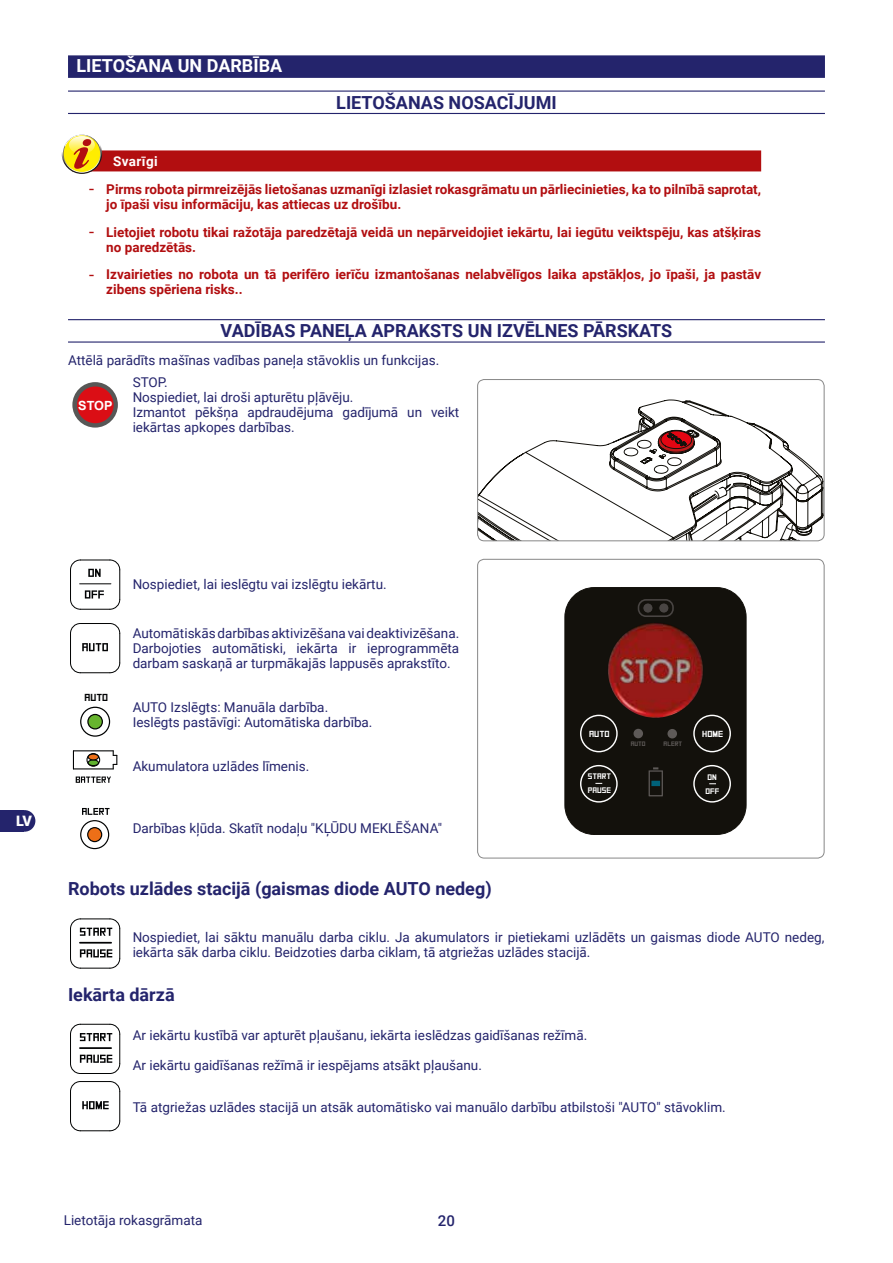
<style>
.page{position:relative;width:893px;height:1263px;background:#fff}
.page>*{position:absolute;margin:0;border:0;box-sizing:border-box;transform-origin:0 0}
.t1{font:700 18px "Roboto";color:#24246c}
.t2{font:700 18px "Roboto";color:#fff}
.t3{font:500 15px "Roboto";color:#24246c}
.t4{font:900 14.4px "Roboto";color:#fff}
.t5{font:13.5px/15px "Roboto";color:#24246c}
.t6{font:700 13.5px/15px "Roboto";color:#b20e10}
.t7{font:700 13.5px "Roboto";letter-spacing:.03em;color:#fff}
.t8{font:700 12.6px "Arial";color:#fff}
.t9{font:10.2px "Square Font";color:#010203}
.t10{font:8.85px "Square Font";color:#fff}
.t11{font:7.95px/14.1px "Square Font";color:#fff}
.t12{font:6.45px "Square Font";color:#5e5a58}
.s1{font-weight:400;font-size:18px}
</style>
<div class="page">
<div style="left:0;top:810px;width:24px;height:22px;background:#24246c"></div>
<div style="left:14px;top:810px;width:21px;height:22px;background:#24246c;border-radius:50%"></div>
<div style="left:68px;top:55px;width:757px;height:23px;background:#24246c"></div>
<hr style="left:68px;top:91px;width:757px;height:1px;background:#24246c">
<hr style="left:68px;top:113px;width:757px;height:1px;background:#24246c">
<div style="left:72px;top:150px;width:689px;height:21px;background:#b20e10"></div>
<svg style="left:62px;top:133px;width:40px;height:41px"></svg>
<svg style="left:63px;top:135px;width:38px;height:38px"></svg>
<svg style="left:64px;top:135px;width:36px;height:37px"></svg>
<svg style="left:65px;top:135px;width:34px;height:34px"></svg>
<hr style="left:68px;top:319px;width:757px;height:1px;background:#24246c">
<hr style="left:68px;top:341px;width:757px;height:2px;background:#24246c">
<svg style="left:72px;top:382px;width:46px;height:46px"></svg>
<div style="left:77px;top:386px;width:37px;height:37px;background:#db0e15;border-radius:50%"></div>
<svg style="left:479px;top:399px;width:345px;height:142px"></svg>
<div style="left:477px;top:379px;width:347px;height:162px;border:1px solid #878787;border-radius:7px"></div>
<svg style="left:70px;top:559px;width:51px;height:51px"></svg>
<hr style="left:80px;top:609px;width:30px;height:1px;background:#010202">
<div style="left:565px;top:587px;width:181px;height:248px;background:#13110c;border:1px solid #12100b;border-radius:29px"></div>
<div style="left:659px;top:603px;width:10px;height:10px;background:#494543;border-radius:50%"></div>
<div style="left:659px;top:603px;width:10px;height:10px;border:1px solid #12100b;border-radius:50%"></div>
<div style="left:643px;top:603px;width:10px;height:10px;background:#494543;border-radius:50%"></div>
<div style="left:643px;top:603px;width:10px;height:10px;border:1px solid #12100b;border-radius:50%"></div>
<div style="left:638px;top:599px;width:36px;height:18px;border:2px solid #494543;border-radius:7px"></div>
<div style="left:649px;top:770px;width:14px;height:26px;background:#45413e"></div>
<div style="left:650px;top:772px;width:12px;height:23px;background:#13110c"></div>
<svg style="left:653px;top:767px;width:5px;height:3px"></svg>
<div style="left:651px;top:781px;width:9px;height:5px;background:#006179"></div>
<img style="left:608px;top:623px;width:95px;height:95px;border-radius:48px">
<div style="left:580px;top:715px;width:38px;height:37px;border:1px solid #fff;border-radius:50%"></div>
<div style="left:693px;top:765px;width:38px;height:38px;border:1px solid #fff;border-radius:50%"></div>
<div style="left:693px;top:715px;width:38px;height:37px;border:1px solid #fff;border-radius:50%"></div>
<div style="left:580px;top:765px;width:38px;height:38px;border:1px solid #fff;border-radius:50%"></div>
<div style="left:633px;top:729px;width:10px;height:9px;background:#5e5a58;border-radius:50%"></div>
<div style="left:667px;top:729px;width:10px;height:9px;background:#5e5a58;border-radius:50%"></div>
<div style="left:477px;top:559px;width:347px;height:299px;border:1px solid #878787;border-radius:7px"></div>
<svg style="left:82px;top:643px;width:26px;height:8px"></svg>
<svg style="left:109px;top:662px;width:12px;height:12px"></svg>
<hr style="left:119px;top:633px;width:1px;height:30px;background:#010202">
<svg style="left:110px;top:623px;width:11px;height:11px"></svg>
<hr style="left:80px;top:623px;width:30px;height:1px;background:#010202">
<svg style="left:70px;top:623px;width:10px;height:10px"></svg>
<hr style="left:70px;top:633px;width:1px;height:30px;background:#010202">
<svg style="left:70px;top:663px;width:11px;height:11px"></svg>
<hr style="left:80px;top:672px;width:30px;height:1px;background:#010202">
<div style="left:80px;top:707px;width:30px;height:30px;border:1px solid #010202;border-radius:50%"></div>
<div style="left:88px;top:714px;width:14px;height:15px;background:#67b42e;border-radius:50%"></div>
<div style="left:87px;top:714px;width:16px;height:15px;border:1px solid #010202;border-radius:50%"></div>
<svg style="left:76px;top:776px;width:35px;height:7px"></svg>
<hr style="left:73px;top:768px;width:40px;height:1px;background:#010202">
<svg style="left:113px;top:751px;width:4px;height:18px"></svg>
<hr style="left:73px;top:750px;width:40px;height:1px;background:#010202">
<svg style="left:73px;top:751px;width:1px;height:17px"></svg>
<div style="left:86px;top:753px;width:14px;height:14px;border:1px solid #010202;border-radius:50%"></div>
<div style="left:88px;top:760px;width:11px;height:5px;background:#60b22f;border-radius:50%"></div>
<div style="left:88px;top:759px;width:11px;height:7px;border:1px solid #010202;border-radius:50%"></div>
<div style="left:88px;top:754px;width:11px;height:6px;background:#ed6f17;border-radius:50%"></div>
<div style="left:88px;top:753px;width:11px;height:7px;border:1px solid #010202;border-radius:50%"></div>
<svg style="left:82px;top:808px;width:28px;height:7px"></svg>
<div style="left:80px;top:820px;width:29px;height:29px;border:1px solid #010202;border-radius:50%"></div>
<div style="left:88px;top:828px;width:14px;height:14px;background:#ed6f17;border-radius:50%"></div>
<div style="left:87px;top:827px;width:15px;height:15px;border:1px solid #010202;border-radius:50%"></div>
<svg style="left:70px;top:918px;width:51px;height:51px"></svg>
<hr style="left:80px;top:968px;width:30px;height:1px;background:#010202">
<hr style="left:80px;top:1047px;width:31px;height:2px;background:#010203">
<hr style="left:119px;top:1034px;width:1px;height:30px;background:#010202">
<svg style="left:70px;top:1023px;width:51px;height:18px"></svg>
<hr style="left:70px;top:1034px;width:1px;height:30px;background:#010202">
<svg style="left:70px;top:1055px;width:51px;height:19px"></svg>
<hr style="left:80px;top:1073px;width:30px;height:1px;background:#010202">
<svg style="left:82px;top:1101px;width:27px;height:8px"></svg>
<svg style="left:109px;top:1120px;width:12px;height:12px"></svg>
<hr style="left:119px;top:1091px;width:1px;height:30px;background:#010202">
<hr style="left:70px;top:1091px;width:1px;height:30px;background:#010202">
<svg style="left:109px;top:1081px;width:12px;height:11px"></svg>
<hr style="left:80px;top:1081px;width:30px;height:1px;background:#010202">
<svg style="left:70px;top:1081px;width:11px;height:10px"></svg>
<svg style="left:70px;top:1121px;width:11px;height:11px"></svg>
<hr style="left:80px;top:1130px;width:30px;height:1px;background:#010202">
<h1 class="t2" style="left:77px;top:53px;width:207px">LIETOŠANA UN DARBĪBA</h1>
<h1 class="t1" style="left:336px;top:90px;width:222px">LIETOŠANAS NOSACĪJUMI</h1>
<p class="t7" style="left:113px;top:152px;width:46px">Svarīgi</p>
<p class="t6" style="left:106px;top:181px;width:656px;text-indent:-17px"><span class="s1">-</span> Pirms robota pirmreizējās lietošanas uzmanīgi izlasiet rokasgrāmatu un pārliecinieties, ka to pilnībā saprotat, jo īpaši visu informāciju, kas attiecas uz drošību.</p>
<p class="t6" style="left:106px;top:224px;width:656px;text-indent:-17px"><span class="s1">-</span> Lietojiet robotu tikai ražotāja paredzētajā veidā un nepārveidojiet iekārtu, lai iegūtu veiktspēju, kas atšķiras no paredzētās.</p>
<p class="t6" style="left:106px;top:267px;width:656px;text-indent:-17px"><span class="s1">-</span> Izvairieties no robota un tā perifēro ierīču izmantošanas nelabvēlīgos laika apstākļos, jo īpaši, ja pastāv zibens spēriena risks..</p>
<h1 class="t1" style="left:221px;top:318px;width:453px">VADĪBAS PANEĻA APRAKSTS UN IZVĒLNES PĀRSKATS</h1>
<p class="t5" style="left:68px;top:352px;width:373px">Attēlā parādīts mašīnas vadības paneļa stāvoklis un funkcijas.</p>
<p class="t8" style="left:78px;top:397px;width:36px">STOP</p>
<p class="t5" style="left:133px;top:375px;width:328px">STOP.<br>Nospiediet, lai droši apturētu pļāvēju.<br>Izmantot pēkšņa apdraudējuma gadījumā un veikt iekārtas apkopes darbības.</p>
<p class="t4" style="left:16px;top:811px;width:17px">LV</p>
<p class="t5" style="left:133px;top:577px;width:255px">Nospiediet, lai ieslēgtu vai izslēgtu iekārtu.</p>
<p class="t9" style="left:85px;top:693px;width:25px">AUTO</p>
<p class="t5" style="left:133px;top:625px;width:328px;text-align:justify">Automātiskās darbības aktivizēšana vai deaktivizēšana.<br>Darbojoties automātiski, iekārta ir ieprogrammēta darbam saskaņā ar turpmākajās lappusēs aprakstīto.</p>
<p class="t5" style="left:133px;top:699px;width:241px">AUTO Izslēgts: Manuāla darbība.<br>Ieslēgts pastāvīgi: Automātiska darbība.</p>
<p class="t5" style="left:133px;top:759px;width:178px">Akumulatora uzlādes līmenis.</p>
<p class="t5" style="left:133px;top:820px;width:311px">Darbības kļūda. Skatīt nodaļu "KĻŪDU MEKLĒŠANA"</p>
<p class="t10" style="left:589px;top:729px;width:22px">AUTO</p>
<p class="t10" style="left:702px;top:729px;width:22px">HOME</p>
<p class="t11" style="left:588px;top:769px;width:25px">START<br>PAUSE</p>
<p class="t11" style="left:706px;top:770px;width:15px">ON<br>OFF</p>
<p class="t12" style="left:631px;top:740px;width:16px">AUTO</p>
<p class="t12" style="left:664px;top:740px;width:20px">ALERT</p>
<h1 class="t1" style="left:68px;top:876px;width:425px">Robots uzlādes stacijā (gaismas diode AUTO nedeg)</h1>
<p class="t5" style="left:133px;top:929px;width:693px">Nospiediet, lai sāktu manuālu darba ciklu. Ja akumulators ir pietiekami uzlādēts un gaismas diode AUTO nedeg, iekārta sāk darba ciklu. Beidzoties darba ciklam, tā atgriežas uzlādes stacijā.</p>
<h1 class="t1" style="left:68px;top:981px;width:108px">Iekārta dārzā</h1>
<p class="t5" style="left:133px;top:1027px;width:456px">Ar iekārtu kustībā var apturēt pļaušanu, iekārta ieslēdzas gaidīšanas režīmā.</p>
<p class="t5" style="left:133px;top:1057px;width:351px">Ar iekārtu gaidīšanas režīmā ir iespējams atsākt pļaušanu.</p>
<p class="t5" style="left:133px;top:1099px;width:595px">Tā atgriežas uzlādes stacijā un atsāk automātisko vai manuālo darbību atbilstoši "AUTO" stāvoklim.</p>
<p class="t5" style="left:64px;top:1212px;width:140px">Lietotāja rokasgrāmata</p>
<p class="t3" style="left:438px;top:1210px;width:19px">20</p>
</div>
